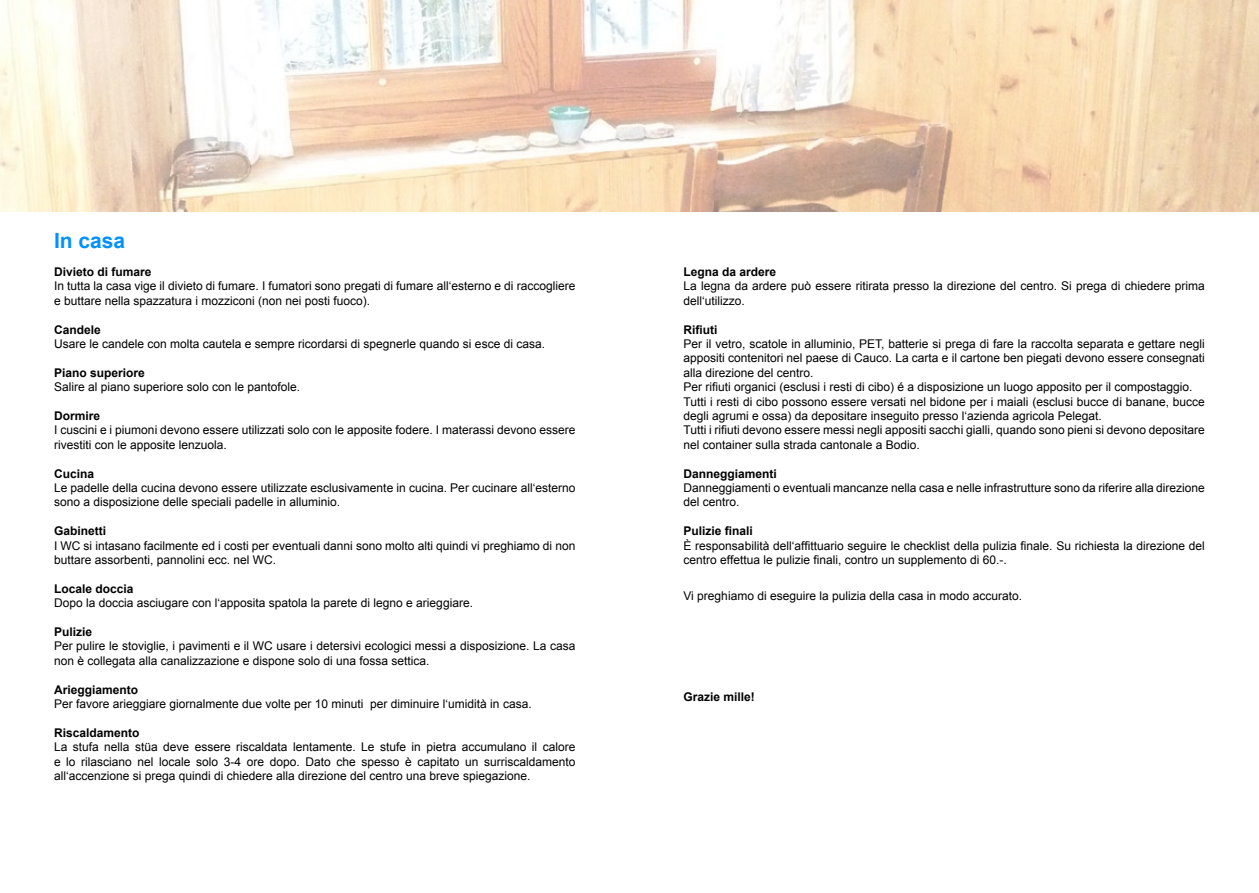
<style>
.page{position:relative;width:1259px;height:893px;background:#fff}
.page>*{position:absolute;margin:0;border:0;box-sizing:border-box;transform-origin:0 0}
.t1{font:700 21px "Arial";color:#0091fe}
.t2{font:12px/14.4px "Arial";color:#000}
.t3{font:700 12px "Arial";color:#000}
</style>
<div class="page">
<img style="left:0;top:0;width:1259px;height:211px">
<h1 class="t1" style="left:54px;top:227px;width:73px">In casa</h1>
<p class="t3" style="left:54px;top:264px;width:99px">Divieto di fumare</p>
<p class="t2" style="left:54px;top:279px;width:523px">In tutta la casa vige il divieto di fumare. I fumatori sono pregati di fumare all‘esterno e di raccogliere e buttare nella spazzatura i mozziconi (non nei posti fuoco).</p>
<p class="t3" style="left:54px;top:321px;width:48px">Candele</p>
<p class="t2" style="left:54px;top:337px;width:492px">Usare le candele con molta cautela e sempre ricordarsi di spegnerle quando si esce di casa.</p>
<p class="t3" style="left:54px;top:365px;width:92px">Piano superiore</p>
<p class="t2" style="left:54px;top:380px;width:248px">Salire al piano superiore solo con le pantofole.</p>
<p class="t3" style="left:54px;top:408px;width:48px">Dormire</p>
<p class="t2" style="left:54px;top:423px;width:523px">I cuscini e i piumoni devono essere utilizzati solo con le apposite fodere. I materassi devono essere rivestiti con le apposite lenzuola.</p>
<p class="t3" style="left:54px;top:465px;width:42px">Cucina</p>
<p class="t2" style="left:54px;top:481px;width:523px">Le padelle della cucina devono essere utilizzate esclusivamente in cucina. Per cucinare all‘esterno sono a disposizione delle speciali padelle in alluminio.</p>
<p class="t3" style="left:54px;top:523px;width:54px">Gabinetti</p>
<p class="t2" style="left:54px;top:538px;width:523px">I WC si intasano facilmente ed i costi per eventuali danni sono molto alti quindi vi preghiamo di non buttare assorbenti, pannolini ecc. nel WC.</p>
<p class="t3" style="left:54px;top:581px;width:81px">Locale doccia</p>
<p class="t2" style="left:54px;top:596px;width:420px">Dopo la doccia asciugare con l‘apposita spatola la parete di legno e arieggiare.</p>
<p class="t3" style="left:54px;top:624px;width:40px">Pulizie</p>
<p class="t2" style="left:54px;top:639px;width:523px">Per pulire le stoviglie, i pavimenti e il WC usare i detersivi ecologici messi a disposizione. La casa non è collegata alla canalizzazione e dispone solo di una fossa settica.</p>
<p class="t3" style="left:54px;top:681px;width:86px">Arieggiamento</p>
<p class="t2" style="left:54px;top:697px;width:479px">Per favore arieggiare giornalmente due volte per 10 minuti per diminuire l‘umidità in casa.</p>
<p class="t3" style="left:54px;top:725px;width:87px">Riscaldamento</p>
<p class="t2" style="left:54px;top:740px;width:523px;text-align:justify">La stufa nella stüa deve essere riscaldata lentamente. Le stufe in pietra accumulano il calore e lo rilasciano nel locale solo 3-4 ore dopo. Dato che spesso è capitato un surriscaldamento all‘accenzione si prega quindi di chiedere alla direzione del centro una breve spiegazione.</p>
<p class="t3" style="left:683px;top:264px;width:94px">Legna da ardere</p>
<p class="t2" style="left:683px;top:279px;width:523px">La legna da ardere può essere ritirata presso la direzione del centro. Si prega di chiedere prima dell‘utilizzo.</p>
<p class="t3" style="left:683px;top:321px;width:35px">Rifiuti</p>
<p class="t2" style="left:683px;top:337px;width:523px">Per il vetro, scatole in alluminio, PET, batterie si prega di fare la raccolta separata e gettare negli appositi contenitori nel paese di Cauco. La carta e il cartone ben piegati devono essere consegnati alla direzione del centro.<br>Per rifiuti organici (esclusi i resti di cibo) é a disposizione un luogo apposito per il compostaggio.<br>Tutti i resti di cibo possono essere versati nel bidone per i maiali (esclusi bucce di banane, bucce degli agrumi e ossa) da depositare inseguito presso l‘azienda agricola Pelegat.<br>Tutti i rifiuti devono essere messi negli appositi sacchi gialli, quando sono pieni si devono depositare nel container sulla strada cantonale a Bodio.</p>
<p class="t3" style="left:683px;top:465px;width:95px">Danneggiamenti</p>
<p class="t2" style="left:683px;top:481px;width:523px">Danneggiamenti o eventuali mancanze nella casa e nelle infrastrutture sono da riferire alla direzione del centro.</p>
<p class="t3" style="left:683px;top:523px;width:71px">Pulizie finali</p>
<p class="t2" style="left:683px;top:538px;width:523px">È responsabilità dell‘affittuario seguire le checklist della pulizia finale. Su richiesta la direzione del centro effettua le pulizie finali, contro un supplemento di 60.-.</p>
<p class="t2" style="left:683px;top:589px;width:340px">Vi preghiamo di eseguire la pulizia della casa in modo accurato.</p>
<p class="t3" style="left:683px;top:689px;width:73px">Grazie mille!</p>
</div>
